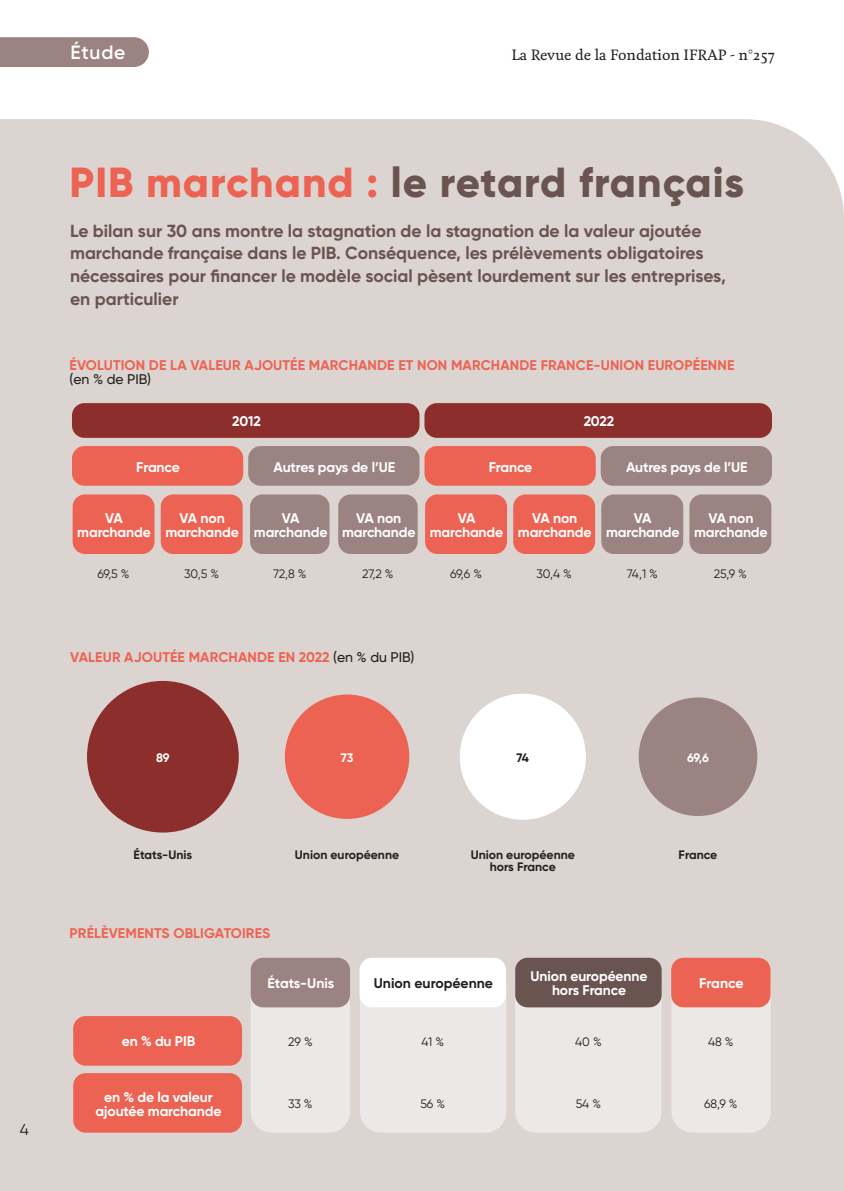
<style>
.page{position:relative;width:844px;height:1191px;background:#fff}
.page>*{position:absolute;margin:0;border:0;box-sizing:border-box;transform-origin:0 0}
.t1{font:800 42px "Gilroy";letter-spacing:.025em;color:#6a5450}
.t2{font:600 19.25px "Gilroy";letter-spacing:.04em;color:#fff}
.t3{font:700 17.5px/22.8px "Gilroy";color:#6a5450}
.t4{font:15.75px "Gilroy";color:#231f20}
.t5{font:700 14px/14px "Gilroy";letter-spacing:-.01em;color:#fff;text-align:center}
.t6{font:700 14px "Gilroy";letter-spacing:.01em;color:#ed6353}
.t7{font:500 14px "Feijoa";color:#231f20}
.t8{font:700 14px "Gilroy";color:#231f20}
.t9{font:500 14px "Gilroy";color:#231f20}
.t10{font:12.25px "Gilroy";color:#231f20}
.t11{font:700 12.25px/12.2px "Gilroy";color:#231f20;text-align:center}
.t12{font:700 12.25px "Gilroy";color:#fff}
.s1{color:#ed6353}
.s2{font-weight:500;color:#231f20}
</style>
<div class="page">
<div style="left:0;top:119px;width:843px;height:1072px;background:#dcd4d0"></div>
<div style="left:251px;top:998px;width:99px;height:134px;background:#ece8e7"></div>
<div style="left:360px;top:998px;width:146px;height:134px;background:#ece8e7"></div>
<div style="left:515px;top:998px;width:146px;height:134px;background:#ece8e7"></div>
<div style="left:671px;top:998px;width:99px;height:134px;background:#ece8e7"></div>
<div style="left:72px;top:403px;width:347px;height:35px;background:#8c2e2b;border-radius:12px"></div>
<div style="left:424px;top:403px;width:347px;height:35px;background:#8c2e2b;border-radius:12px"></div>
<div style="left:72px;top:446px;width:171px;height:40px;background:#ed6353;border-radius:12px"></div>
<div style="left:248px;top:446px;width:171px;height:40px;background:#9a8380;border-radius:12px"></div>
<div style="left:424px;top:446px;width:171px;height:40px;background:#ed6353;border-radius:12px"></div>
<div style="left:600px;top:446px;width:171px;height:40px;background:#9a8380;border-radius:12px"></div>
<div style="left:73px;top:494px;width:81px;height:60px;background:#ed6353;border-radius:12px"></div>
<div style="left:161px;top:494px;width:81px;height:60px;background:#ed6353;border-radius:12px"></div>
<div style="left:250px;top:494px;width:79px;height:60px;background:#9a8380;border-radius:12px"></div>
<div style="left:338px;top:494px;width:79px;height:60px;background:#9a8380;border-radius:12px"></div>
<div style="left:425px;top:494px;width:82px;height:60px;background:#ed6353;border-radius:12px"></div>
<div style="left:513px;top:494px;width:82px;height:60px;background:#ed6353;border-radius:12px"></div>
<div style="left:601px;top:494px;width:82px;height:60px;background:#9a8380;border-radius:12px"></div>
<div style="left:689px;top:494px;width:82px;height:60px;background:#9a8380;border-radius:12px"></div>
<div style="left:251px;top:957px;width:99px;height:50px;background:#9a8380;border-radius:12px"></div>
<div style="left:359px;top:957px;width:147px;height:50px;background:#fff;border-radius:12px"></div>
<div style="left:515px;top:957px;width:146px;height:50px;background:#6a5450;border-radius:12px"></div>
<div style="left:671px;top:957px;width:99px;height:50px;background:#ed6353;border-radius:12px"></div>
<div style="left:73px;top:1016px;width:169px;height:49px;background:#ed6353;border-radius:12px"></div>
<div style="left:73px;top:1073px;width:169px;height:59px;background:#ed6353;border-radius:12px"></div>
<div style="left:87px;top:681px;width:152px;height:151px;background:#8c2e2b;border-radius:50%"></div>
<div style="left:285px;top:694px;width:124px;height:125px;background:#ed6353;border-radius:50%"></div>
<div style="left:459px;top:693px;width:126px;height:126px;background:#fff;border-radius:50%"></div>
<div style="left:638px;top:697px;width:119px;height:119px;background:#9a8380;border-radius:50%"></div>
<div style="left:0;top:37px;width:149px;height:30px;background:#9a8380"></div>
<p class="t4" style="left:20px;top:1120px;width:11px">4</p>
<h2 class="t2" style="left:70px;top:40px;width:56px">Étude</h2>
<p class="t7" style="left:511px;top:46px;width:265px">La Revue de la Fondation IFRAP - n°257</p>
<h1 class="t1" style="left:69px;top:156px;width:676px"><span class="s1">PIB marchand :</span> le retard français</h1>
<p class="t3" style="left:70px;top:219px;width:657px">Le bilan sur 30 ans montre la stagnation de la stagnation de la valeur ajoutée marchande française dans le PIB. Conséquence, les prélèvements obligatoires nécessaires pour financer le modèle social pèsent lourdement sur les entreprises, en particulier</p>
<p class="t6" style="left:69px;top:356px;width:666px">ÉVOLUTION DE LA VALEUR AJOUTÉE MARCHANDE ET NON MARCHANDE FRANCE-UNION EUROPÉENNE</p>
<p class="t9" style="left:69px;top:370px;width:83px">(en % de PIB)</p>
<p class="t5" style="left:232px;top:414px;width:30px">2012</p>
<p class="t5" style="left:583px;top:414px;width:32px">2022</p>
<p class="t5" style="left:136px;top:459px;width:45px">France</p>
<p class="t5" style="left:273px;top:459px;width:123px">Autres pays de l’UE</p>
<p class="t5" style="left:488px;top:459px;width:45px">France</p>
<p class="t5" style="left:626px;top:459px;width:123px">Autres pays de l’UE</p>
<p class="t5" style="left:77px;top:511px;width:75px">VA marchande</p>
<p class="t5" style="left:165px;top:511px;width:75px">VA non marchande</p>
<p class="t5" style="left:254px;top:511px;width:75px">VA marchande</p>
<p class="t5" style="left:342px;top:511px;width:75px">VA non marchande</p>
<p class="t5" style="left:429px;top:511px;width:75px">VA marchande</p>
<p class="t5" style="left:517px;top:511px;width:75px">VA non marchande</p>
<p class="t5" style="left:606px;top:511px;width:75px">VA marchande</p>
<p class="t5" style="left:694px;top:511px;width:75px">VA non marchande</p>
<p class="t10" style="left:97px;top:566px;width:34px">69,5 %</p>
<p class="t10" style="left:184px;top:566px;width:37px">30,5 %</p>
<p class="t10" style="left:273px;top:566px;width:35px">72,8 %</p>
<p class="t10" style="left:362px;top:566px;width:33px">27,2 %</p>
<p class="t10" style="left:450px;top:566px;width:34px">69,6 %</p>
<p class="t10" style="left:536px;top:566px;width:37px">30,4 %</p>
<p class="t10" style="left:626px;top:566px;width:33px">74,1 %</p>
<p class="t10" style="left:713px;top:566px;width:35px">25,9 %</p>
<p class="t6" style="left:70px;top:648px;width:346px">VALEUR AJOUTÉE MARCHANDE EN 2022 <span class="s2">(en % du PIB)</span></p>
<p class="t12" style="left:156px;top:749px;width:15px">89</p>
<p class="t12" style="left:340px;top:749px;width:14px">73</p>
<p class="t11" style="left:516px;top:751px;width:14px">74</p>
<p class="t12" style="left:687px;top:749px;width:23px">69,6</p>
<p class="t11" style="left:134px;top:848px;width:60px">États-Unis</p>
<p class="t11" style="left:295px;top:848px;width:106px">Union européenne</p>
<p class="t11" style="left:470px;top:848px;width:106px">Union européenne hors France</p>
<p class="t11" style="left:678px;top:848px;width:40px">France</p>
<p class="t6" style="left:70px;top:924px;width:202px">PRÉLÈVEMENTS OBLIGATOIRES</p>
<p class="t5" style="left:267px;top:976px;width:68px">États-Unis</p>
<p class="t8" style="left:374px;top:974px;width:121px">Union européenne</p>
<p class="t5" style="left:530px;top:969px;width:118px">Union européenne hors France</p>
<p class="t5" style="left:699px;top:976px;width:46px">France</p>
<p class="t5" style="left:122px;top:1034px;width:75px">en % du PIB</p>
<p class="t10" style="left:288px;top:1034px;width:26px">29 %</p>
<p class="t10" style="left:421px;top:1034px;width:24px">41 %</p>
<p class="t10" style="left:575px;top:1034px;width:28px">40 %</p>
<p class="t10" style="left:708px;top:1034px;width:27px">48 %</p>
<p class="t5" style="left:95px;top:1089px;width:127px">en % de la valeur ajoutée marchande</p>
<p class="t10" style="left:288px;top:1096px;width:26px">33 %</p>
<p class="t10" style="left:420px;top:1096px;width:26px">56 %</p>
<p class="t10" style="left:575px;top:1096px;width:27px">54 %</p>
<p class="t10" style="left:704px;top:1096px;width:35px">68,9 %</p>
</div>
